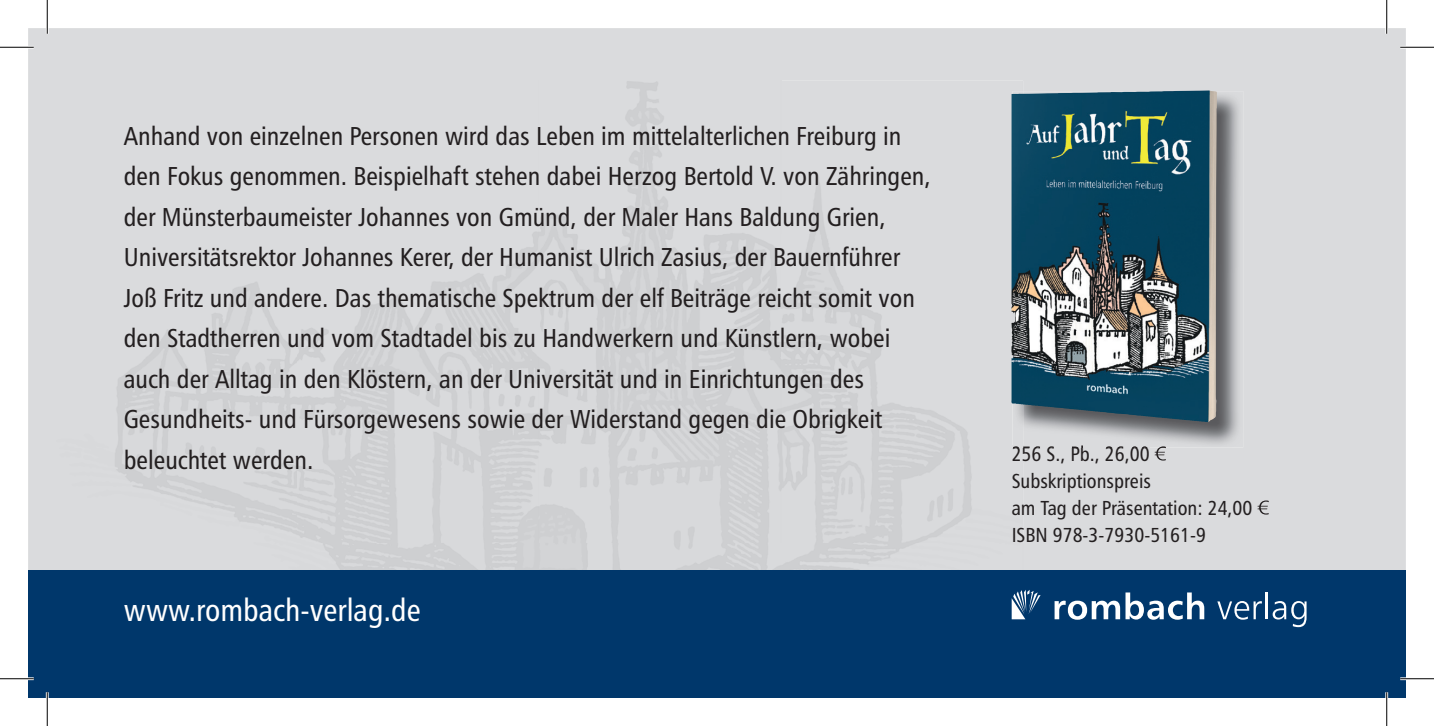
<style>
.page{position:relative;width:1434px;height:726px;background:#fff}
.page>*{position:absolute;margin:0;border:0;box-sizing:border-box;transform-origin:0 0}
.t1{font:31.5px "Humanist 777 BT Roman Condensed B";color:#fff}
.t2{font:25.88px/40.5px "Humanist 777 BT Roman Condensed B";color:#231f20}
.t3{font:20.25px/27px "Humanist 777 BT Roman Condensed B";color:#231f20}
</style>
<div class="page">
<div style="left:28px;top:28px;width:1378px;height:542px;background:#dadbdd"></div>
<div style="left:1023px;top:448px;width:127px;height:15px;background:#dadbdd"></div>
<div style="left:56px;top:81px;width:967px;height:154px;background:#dadbdd"></div>
<img style="left:56px;top:235px;width:955px;height:154px">
<img style="left:56px;top:389px;width:967px;height:181px">
<img style="left:1013px;top:448px;width:10px;height:15px">
<div style="left:28px;top:570px;width:1378px;height:128px;background:#00376b"></div>
<svg style="left:1257px;top:500px;width:12px;height:15px"></svg>
<svg style="left:1054px;top:592px;width:150px;height:28px"></svg>
<svg style="left:1217px;top:601px;width:45px;height:19px"></svg>
<hr style="left:1266px;top:593px;width:2px;height:26px;background:#fff">
<svg style="left:1273px;top:601px;width:33px;height:26px"></svg>
<svg style="left:1012px;top:590px;width:29px;height:29px"></svg>
<img style="left:1013px;top:91px;width:230px;height:357px">
<img style="left:1023px;top:445px;width:127px;height:3px">
<svg style="left:1013px;top:445px;width:10px;height:3px"></svg>
<svg style="left:1155px;top:446px;width:11px;height:15px"></svg>
<img style="left:1011px;top:91px;width:206px;height:331px">
<hr style="left:0;top:46px;width:34px;height:3px;background:#fff">
<hr style="left:1400px;top:46px;width:34px;height:3px;background:#fff">
<hr style="left:0;top:677px;width:34px;height:3px;background:#fff">
<hr style="left:1400px;top:677px;width:34px;height:3px;background:#fff">
<hr style="left:46px;top:0;width:3px;height:34px;background:#fff">
<hr style="left:46px;top:692px;width:3px;height:34px;background:#fff">
<hr style="left:1385px;top:0;width:3px;height:34px;background:#fff">
<hr style="left:1385px;top:692px;width:3px;height:34px;background:#fff">
<hr style="left:0;top:47px;width:34px;height:1px;background:#000">
<hr style="left:1400px;top:47px;width:34px;height:1px;background:#000">
<hr style="left:0;top:678px;width:34px;height:1px;background:#000">
<hr style="left:1400px;top:678px;width:34px;height:1px;background:#000">
<hr style="left:47px;top:0;width:1px;height:34px;background:#000">
<hr style="left:47px;top:692px;width:1px;height:34px;background:#000">
<hr style="left:1386px;top:0;width:1px;height:34px;background:#000">
<hr style="left:1386px;top:692px;width:1px;height:34px;background:#000">
<p class="t2" style="left:124px;top:115px;width:809px">Anhand von einzelnen Personen wird das Leben im mittelalterlichen Freiburg in den Fokus genommen. Beispielhaft stehen dabei Herzog Bertold V. von Zähringen, der Münsterbaumeister Johannes von Gmünd, der Maler Hans Baldung Grien, Universitätsrektor Johannes Kerer, der Humanist Ulrich Zasius, der Bauernführer Joß Fritz und andere. Das thematische Spektrum der elf Beiträge reicht somit von den Stadtherren und vom Stadtadel bis zu Handwerkern und Künstlern, wobei auch der Alltag in den Klöstern, an der Universität und in Einrichtungen des Gesundheits- und Fürsorgewesens sowie der Widerstand gegen die Obrigkeit beleuchtet werden.</p>
<p class="t1" style="left:124px;top:591px;width:299px">www.rombach-verlag.de</p>
<p class="t3" style="left:1012px;top:440px;width:242px">256 S., Pb., 26,00<br>Subskriptionspreis<br>am Tag der Präsentation: 24,00<br>ISBN 978-3-7930-5161-9</p>
</div>
